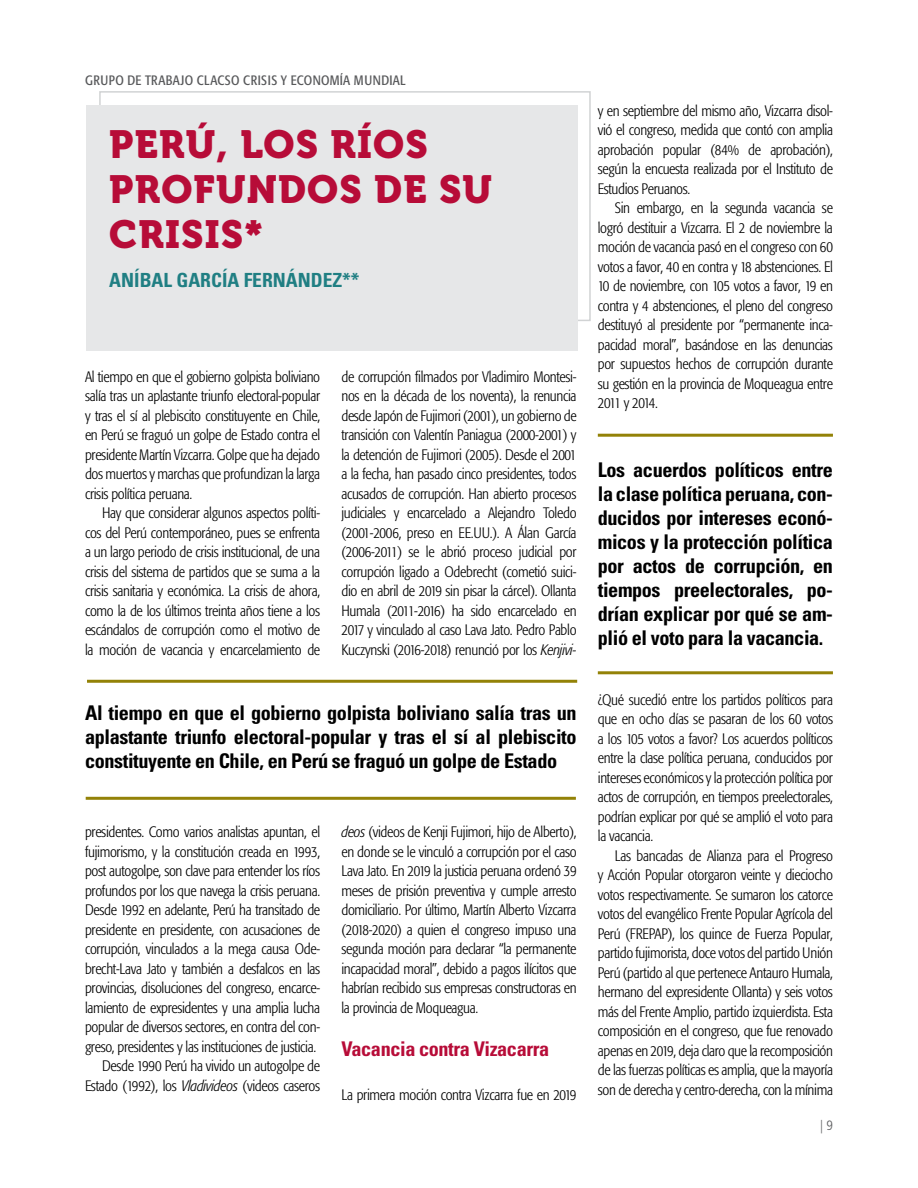
<style>
.page{position:relative;width:918px;height:1188px;background:#fff}
.page>*{position:absolute;margin:0;border:0;box-sizing:border-box;transform-origin:0 0}
.t1{font:39px/45px "Museo 900";letter-spacing:.03em;color:#b70c38}
.t2{font:700 condensed 20.25px/24px "Univers LT Std";letter-spacing:-.02em;color:#000;text-align:justify}
.t3{font:700 condensed 20.25px "Univers LT Std";letter-spacing:-.02em;color:#b70c38}
.t4{font:700 condensed 19.5px "Univers LT Std";color:#207f83}
.t5{font:300 condensed 15px/19.5px "Formata";letter-spacing:-.02em;color:#000;text-align:justify}
.t6{font:condensed 13.5px "Formata";letter-spacing:.02em;color:#58595b}
.t7{font:300 condensed 13.5px "Frutiger LT Std";color:#58595b}
.s1{font-style:italic}
</style>
<div class="page">
<hr style="left:87px;top:680px;width:490px;height:3px;background:#938207">
<hr style="left:86px;top:797px;width:490px;height:3px;background:#938207">
<div style="left:86px;top:105px;width:492px;height:245px;background:#e6e7e8"></div>
<hr style="left:598px;top:434px;width:235px;height:3px;background:#938207">
<hr style="left:598px;top:671px;width:235px;height:3px;background:#938207">
<p class="t6" style="left:85px;top:72px;width:322px">GRUPO DE TRABAJO CLACSO CRISIS Y ECONOMÍA MUNDIAL</p>
<h1 class="t1" style="left:109px;top:122px;width:384px">PERÚ, LOS RÍOS<br>PROFUNDOS DE SU<br>CRISIS*</h1>
<h3 class="t4" style="left:109px;top:268px;width:252px">ANÍBAL GARCÍA FERNÁNDEZ**</h3>
<p class="t5" style="left:85px;top:367px;width:237px">Al tiempo en que el gobierno golpista boliviano salía tras un aplastante triunfo electoral-popular y tras el sí al plebiscito constituyente en Chile, en Perú se fraguó un golpe de Estado contra el presidente Martín Vizcarra. Golpe que ha dejado dos muertos y marchas que profundizan la larga crisis política peruana.</p>
<p class="t5" style="left:85px;top:503px;width:237px;text-indent:17px">Hay que considerar algunos aspectos políti&shy;cos del Perú contemporáneo, pues se enfrenta a un largo periodo de crisis institucional, de una crisis del sistema de partidos que se suma a la crisis sanitaria y económica. La crisis de ahora, como la de los últimos treinta años tiene a los escándalos de corrupción como el motivo de la moción de vacancia y encarcelamiento de</p>
<p class="t5" style="left:341px;top:367px;width:237px">de corrupción filmados por Vladimiro Montesi&shy;nos en la década de los noventa), la renuncia desde Japón de Fujimori (2001), un gobierno de transición con Valentín Paniagua (2000-2001) y la detención de Fujimori (2005). Desde el 2001 a la fecha, han pasado cinco presidentes, todos acusados de corrupción. Han abierto procesos judiciales y encarcelado a Alejandro Toledo (2001-2006, preso en EE.UU.). A Álan García (2006-2011) se le abrió proceso judicial por corrupción ligado a Odebrecht (cometió suici&shy;dio en abril de 2019 sin pisar la cárcel). Ollanta Humala (2011-2016) ha sido encarcelado en 2017 y vinculado al caso Lava Jato. Pedro Pablo Kuczynski (2016-2018) renunció por los <span class="s1">Kenjivi-</span></p>
<h2 class="t2" style="left:85px;top:701px;width:493px">Al tiempo en que el gobierno golpista boliviano salía tras un aplastante triunfo electoral-popular y tras el sí al plebiscito constituyente en Chile, en Perú se fraguó un golpe de Estado</h2>
<p class="t5" style="left:85px;top:822px;width:237px;text-align:right">presidentes. Como varios analistas apuntan, el fujimorismo, y la constitución creada en 1993, post autogolpe, son clave para entender los ríos profundos por los que navega la crisis peruana.<br>Desde 1992 en adelante, Perú ha transitado de presidente en presidente, con acusaciones de corrupción, vinculados a la mega causa Ode&shy;brecht-Lava Jato y también a desfalcos en las provincias, disoluciones del congreso, encarce&shy;lamiento de expresidentes y una amplia lucha popular de diversos sectores, en contra del con&shy;greso, presidentes y las instituciones de justicia.<br>Desde 1990 Perú ha vivido un autogolpe de Estado (1992), los <span class="s1">Vladivideos</span> (videos caseros</p>
<p class="t5" style="left:341px;top:822px;width:237px"><span class="s1">deos</span> (videos de Kenji Fujimori, hijo de Alberto), en donde se le vinculó a corrupción por el caso Lava Jato. En 2019 la justicia peruana ordenó 39 meses de prisión preventiva y cumple arresto domiciliario. Por último, Martín Alberto Vizcarra (2018-2020) a quien el congreso impuso una segunda moción para declarar “la permanente incapacidad moral”, debido a pagos ilícitos que habrían recibido sus empresas constructoras en la provincia de Moqueagua.</p>
<h2 class="t3" style="left:341px;top:1036px;width:209px">Vacancia contra Vizacarra</h2>
<p class="t5" style="left:341px;top:1085px;width:237px">La primera moción contra Vizcarra fue en 2019</p>
<p class="t5" style="left:598px;top:101px;width:237px">y en septiembre del mismo año, Vizcarra disol&shy;vió el congreso, medida que contó con amplia aprobación popular (84% de aprobación), según la encuesta realizada por el Instituto de Estudios Peruanos.</p>
<p class="t5" style="left:598px;top:199px;width:237px;text-indent:17px">Sin embargo, en la segunda vacancia se logró destituir a Vizcarra. El 2 de noviembre la moción de vacancia pasó en el congreso con 60 votos a favor, 40 en contra y 18 abstenciones. El 10 de noviembre, con 105 votos a favor, 19 en contra y 4 abstenciones, el pleno del congreso destituyó al presidente por “permanente inca&shy;pacidad moral”, basándose en las denuncias por supuestos hechos de corrupción durante su gestión en la provincia de Moqueagua entre 2011 y 2014.</p>
<p class="t2" style="left:598px;top:457px;width:237px">Los acuerdos políticos entre la clase política peruana, con&shy;ducidos por intereses econó&shy;micos y la protección política por actos de corrupción, en tiempos preelectorales, po&shy;drían explicar por qué se am&shy;plió el voto para la vacancia.</p>
<p class="t5" style="left:598px;top:690px;width:237px">¿Qué sucedió entre los partidos políticos para que en ocho días se pasaran de los 60 votos a los 105 votos a favor? Los acuerdos políticos entre la clase política peruana, conducidos por intereses económicos y la protección política por actos de corrupción, en tiempos preelectorales, podrían explicar por qué se amplió el voto para la vacancia.</p>
<p class="t5" style="left:598px;top:846px;width:237px;text-indent:17px">Las bancadas de Alianza para el Progreso y Acción Popular otorgaron veinte y dieciocho votos respectivamente. Se sumaron los catorce votos del evangélico Frente Popular Agrícola del Perú (FREPAP), los quince de Fuerza Popular, partido fujimorista, doce votos del partido Unión Perú (partido al que pertenece Antauro Humala, hermano del expresidente Ollanta) y seis votos más del Frente Amplio, partido izquierdista. Esta composición en el congreso, que fue renovado apenas en 2019, deja claro que la recomposición de las fuerzas políticas es amplia, que la mayoría son de derecha y centro-derecha, con la mínima</p>
<p class="t7" style="left:820px;top:1117px;width:14px">| 9</p>
</div>
